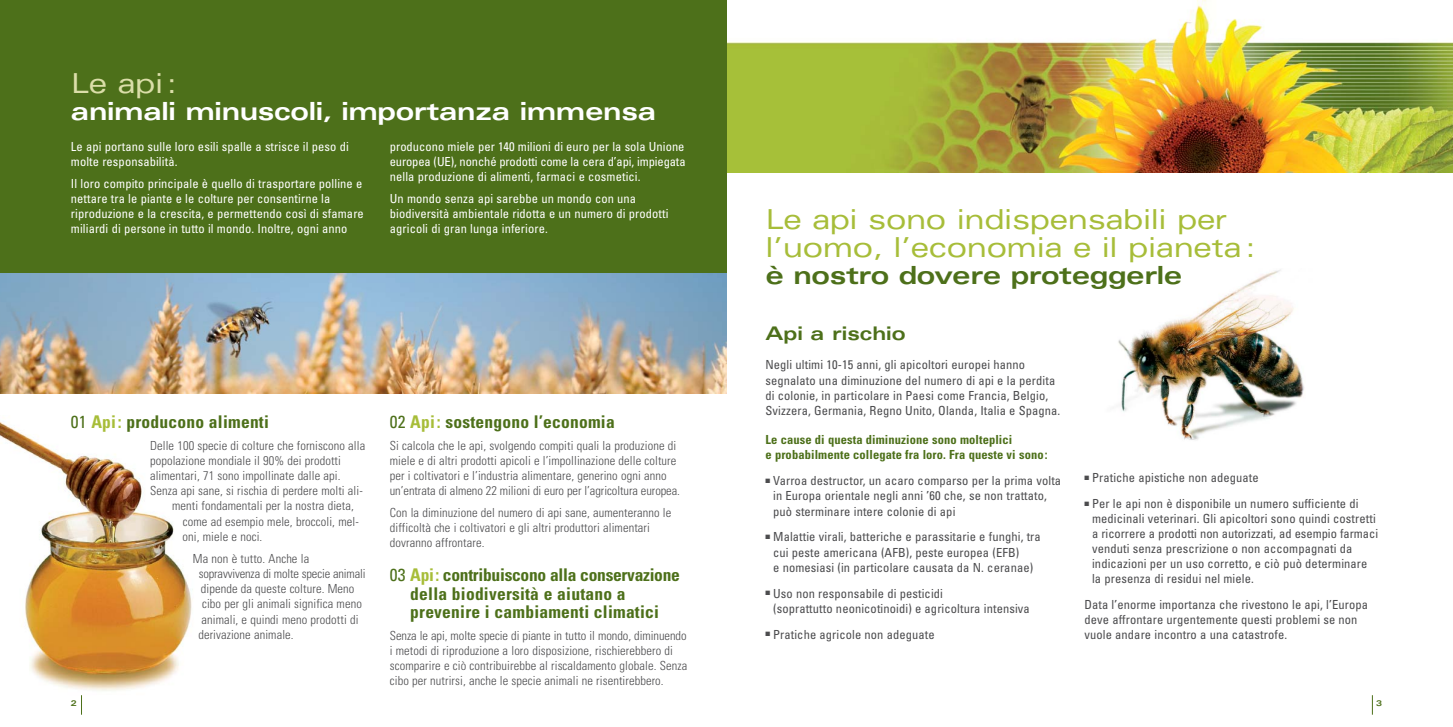
<style>
.page{position:relative;width:1453px;height:727px;background:#fff}
.page>*{position:absolute;margin:0;border:0;box-sizing:border-box;transform-origin:0 0}
.t1{font:expanded 27.5px/27.5px "Univers";letter-spacing:-.015em;color:#a7bd39}
.t2{font:expanded 27.5px "Univers";color:#dbdea9}
.t3{font:700 expanded 25px "Univers";letter-spacing:-.015em;color:#fff}
.t4{font:700 expanded 25px "Univers";letter-spacing:-.015em;color:#4d701a}
.t5{font:700 expanded 18.75px "Univers";color:#4d701a}
.t6{font:700 condensed 17.5px/18.8px "Univers";letter-spacing:.015em;color:#4d701a}
.t7{font:condensed 12.5px/15.1px "Univers";letter-spacing:.01em;color:#4c4c4e}
.t8{font:300 condensed 12.5px/15px "Univers";letter-spacing:.01em;color:#4c4c4e}
.t9{font:condensed 12.5px/15px "Univers";letter-spacing:.01em;color:#fff}
.t10{font:700 condensed 12.5px/15.1px "Univers";letter-spacing:.01em;color:#4d701a}
.t11{font:700 expanded 8.12px "Univers";color:#4d701a}
.s1{font-weight:400}
.s2{color:#a7bd39}
</style>
<div class="page">
<img style="left:1118px;top:269px;width:187px;height:171px">
<img style="left:726px;top:0;width:727px;height:172px">
<svg style="left:1372px;top:695px;width:1px;height:19px"></svg>
<img style="left:0;top:421px;width:192px;height:270px">
<div style="left:0;top:0;width:726px;height:284px;background:#4d701a"></div>
<svg style="left:81px;top:695px;width:1px;height:19px"></svg>
<img style="left:0;top:273px;width:726px;height:120px">
<h1 class="t2" style="left:71px;top:73px;width:108px">Le api :</h1>
<h2 class="t3" style="left:71px;top:102px;width:587px">animali minuscoli, importanza immensa</h2>
<p class="t9" style="left:71px;top:140px;width:279px">Le api portano sulle loro esili spalle a strisce il peso di molte responsabilità.</p>
<p class="t9" style="left:71px;top:177px;width:294px">Il loro compito principale è quello di trasportare polline e nettare tra le piante e le colture per consentirne la riproduzione e la crescita, e permettendo così di sfamare miliardi di persone in tutto il mondo. Inoltre, ogni anno</p>
<p class="t9" style="left:390px;top:140px;width:297px;text-align:justify">producono miele per 140 milioni di euro per la sola Unione europea (UE), nonché prodotti come la cera d’api, impiegata nella produzione di alimenti, farmaci e cosmetici.</p>
<p class="t9" style="left:390px;top:192px;width:280px">Un mondo senza api sarebbe un mondo con una biodiversità ambientale ridotta e un numero di prodotti agricoli di gran lunga inferiore.</p>
<h3 class="t6" style="left:71px;top:414px;width:200px"><span class="s1">01</span> <span class="s2">Api:</span> producono alimenti</h3>
<p class="t8" style="left:150px;top:439px;width:217px">Delle 100 specie di colture che forniscono alla</p>
<p class="t8" style="left:150px;top:454px;width:192px">popolazione mondiale il 90% dei prodotti</p>
<p class="t8" style="left:150px;top:469px;width:192px">alimentari, 71 sono impollinate dalle api.</p>
<p class="t8" style="left:150px;top:484px;width:214px">Senza api sane, si rischia di perdere molti ali-</p>
<p class="t8" style="left:172px;top:499px;width:183px">menti fondamentali per la nostra dieta,</p>
<p class="t8" style="left:183px;top:515px;width:177px">come ad esempio mele, broccoli, mel-</p>
<p class="t8" style="left:183px;top:530px;width:81px">oni, miele e noci.</p>
<p class="t8" style="left:198px;top:552px;width:169px;text-indent:-6px">Ma non è tutto. Anche la sopravvivenza di molte specie animali dipende da queste colture. Meno cibo per gli animali significa meno animali, e quindi meno prodotti di derivazione animale.</p>
<p class="t11" style="left:71px;top:699px;width:8px">2</p>
<h3 class="t6" style="left:390px;top:414px;width:226px"><span class="s1">02</span> <span class="s2">Api:</span> sostengono l’economia</h3>
<p class="t8" style="left:390px;top:439px;width:292px">Si calcola che le api, svolgendo compiti quali la produzione di miele e di altri prodotti apicoli e l’impollinazione delle colture per i coltivatori e l’industria alimentare, generino ogni anno un’entrata di almeno 22 milioni di euro per l’agricoltura europea.</p>
<p class="t8" style="left:390px;top:506px;width:283px">Con la diminuzione del numero di api sane, aumenteranno le difficoltà che i coltivatori e gli altri produttori alimentari dovranno affrontare.</p>
<h3 class="t6" style="left:410px;top:566px;width:271px;text-indent:-20px"><span class="s1">03</span> <span class="s2">Api:</span> contribuiscono alla conservazione della biodiversità e aiutano a prevenire i cambiamenti climatici</h3>
<p class="t8" style="left:390px;top:629px;width:299px">Senza le api, molte specie di piante in tutto il mondo, diminuendo i metodi di riproduzione a loro disposizione, rischierebbero di scomparire e ciò contribuirebbe al riscaldamento globale. Senza cibo per nutrirsi, anche le specie animali ne risentirebbero.</p>
<h1 class="t1" style="left:765px;top:208px;width:491px">Le api sono indispensabili per l’uomo, l’economia e il pianeta :</h1>
<h2 class="t4" style="left:765px;top:266px;width:418px">è nostro dovere proteggerle</h2>
<h3 class="t5" style="left:765px;top:326px;width:142px">Api a rischio</h3>
<p class="t7" style="left:765px;top:358px;width:296px">Negli ultimi 10-15 anni, gli apicoltori europei hanno segnalato una diminuzione del numero di api e la perdita di colonie, in particolare in Paesi come Francia, Belgio, Svizzera, Germania, Regno Unito, Olanda, Italia e Spagna.</p>
<p class="t10" style="left:765px;top:433px;width:284px">Le cause di questa diminuzione sono molteplici<br>e probabilmente collegate fra loro. Fra queste vi sono:</p>
<p class="t7" style="left:773px;top:474px;width:290px;text-indent:-8px">■ Varroa destructor, un acaro comparso per la prima volta in Europa orientale negli anni ’60 che, se non trattato, può sterminare intere colonie di api</p>
<p class="t7" style="left:773px;top:530px;width:269px;text-indent:-8px">■ Malattie virali, batteriche e parassitarie e funghi, tra cui peste americana (AFB), peste europea (EFB)<br>e nomesiasi (in particolare causata da N. ceranae)</p>
<p class="t7" style="left:773px;top:586px;width:258px;text-indent:-8px">■ Uso non responsabile di pesticidi<br>(soprattutto neonicotinoidi) e agricoltura intensiva</p>
<p class="t7" style="left:765px;top:627px;width:171px">■ Pratiche agricole non adeguate</p>
<p class="t7" style="left:1084px;top:471px;width:176px">■ Pratiche apistiche non adeguate</p>
<p class="t7" style="left:1092px;top:497px;width:288px;text-indent:-8px">■ Per le api non è disponibile un numero sufficiente di medicinali veterinari. Gli apicoltori sono quindi costretti a ricorrere a prodotti non autorizzati, ad esempio farmaci venduti senza prescrizione o non accompagnati da indicazioni per un uso corretto, e ciò può determinare la presenza di residui nel miele.</p>
<p class="t7" style="left:1084px;top:597px;width:285px">Data l’enorme importanza che rivestono le api, l’Europa deve affrontare urgentemente questi problemi se non vuole andare incontro a una catastrofe.</p>
<p class="t11" style="left:1376px;top:699px;width:8px">3</p>
</div>
